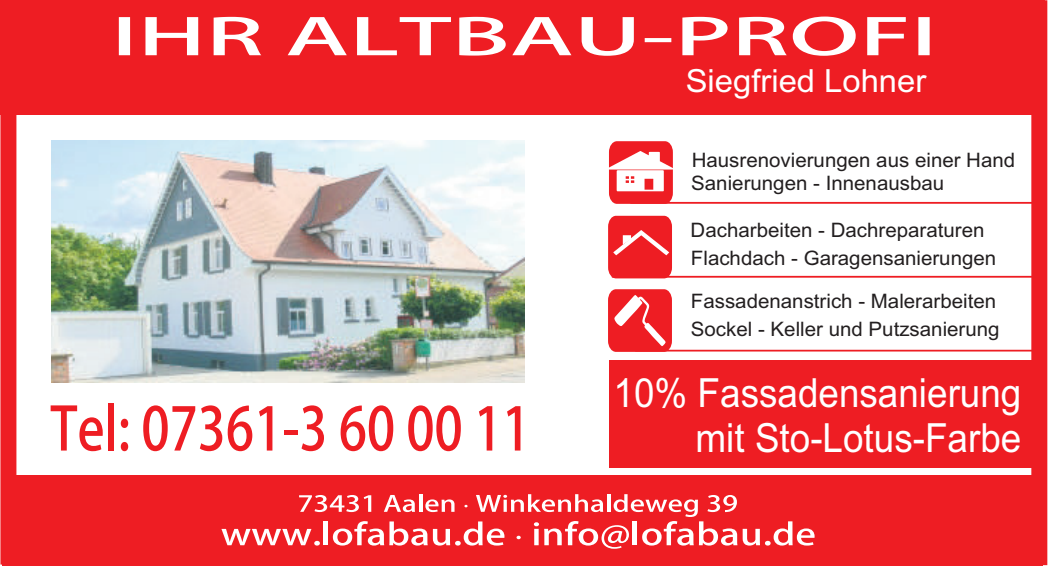
<style>
.page{position:relative;width:1048px;height:567px;background:#fff}
.page>*{position:absolute;margin:0;border:0;box-sizing:border-box;transform-origin:0 0}
.t1{font:40px/44.8px "Arial";color:#fff;text-align:right;scale:.92 1}
.t2{font:32px "Arial";color:#fff}
.t3{font:20px "Arial";color:#231f20}
</style>
<div class="page">
<div style="left:0;top:0;width:1045px;height:115px;background:#ee1d23"></div>
<svg style="left:119px;top:17px;width:810px;height:39px"></svg>
<svg style="left:51px;top:405px;width:52px;height:46px"></svg>
<div style="left:108px;top:403px;width:6px;height:48px;background:#ee1d23"></div>
<div style="left:121px;top:419px;width:7px;height:9px;background:#ee1d23;border-radius:50%"></div>
<div style="left:121px;top:442px;width:7px;height:9px;background:#ee1d23;border-radius:50%"></div>
<svg style="left:143px;top:405px;width:79px;height:46px"></svg>
<svg style="left:228px;top:405px;width:24px;height:46px"></svg>
<svg style="left:259px;top:406px;width:13px;height:45px"></svg>
<div style="left:284px;top:430px;width:14px;height:5px;background:#ee1d23"></div>
<svg style="left:301px;top:405px;width:23px;height:46px"></svg>
<svg style="left:341px;top:405px;width:52px;height:46px"></svg>
<svg style="left:408px;top:405px;width:53px;height:46px"></svg>
<svg style="left:479px;top:406px;width:13px;height:45px"></svg>
<svg style="left:507px;top:406px;width:13px;height:45px"></svg>
<svg style="left:608px;top:289px;width:64px;height:63px"></svg>
<svg style="left:608px;top:216px;width:64px;height:62px"></svg>
<div style="left:3px;top:475px;width:1040px;height:90px;background:#ee1d23"></div>
<svg style="left:221px;top:494px;width:593px;height:55px"></svg>
<div style="left:0;top:103px;width:16px;height:462px;background:#ee1d23;border:2px solid #ee1d23"></div>
<div style="left:1031px;top:0;width:16px;height:565px;background:#ee1d23"></div>
<div style="left:612px;top:276px;width:423px;height:2px;background:#ee1d23;border:1px solid #ee1d23"></div>
<div style="left:630px;top:202px;width:405px;height:2px;background:#ee1d23;border:1px solid #ee1d23"></div>
<svg style="left:609px;top:141px;width:64px;height:63px"></svg>
<hr style="left:635px;top:350px;width:400px;height:1px;background:#ee1d23">
<div style="left:609px;top:360px;width:434px;height:108px;background:#ee1d23"></div>
<img style="left:52px;top:141px;width:472px;height:242px">
<h2 class="t2" style="left:686px;top:69px;width:242px">Siegfried Lohner</h2>
<p class="t3" style="left:692px;top:152px;width:325px">Hausrenovierungen aus einer Hand</p>
<p class="t3" style="left:691px;top:176px;width:254px">Sanierungen - Innenausbau</p>
<p class="t3" style="left:690px;top:222px;width:295px">Dacharbeiten - Dachreparaturen</p>
<p class="t3" style="left:691px;top:250px;width:307px">Flachdach - Garagensanierungen</p>
<p class="t3" style="left:691px;top:293px;width:307px">Fassadenanstrich - Malerarbeiten</p>
<p class="t3" style="left:691px;top:321px;width:310px">Sockel - Keller und Putzsanierung</p>
<h1 class="t1" style="left:613px;top:374px;width:445px">10% Fassadensanierung mit Sto-Lotus-Farbe</h1>
</div>
